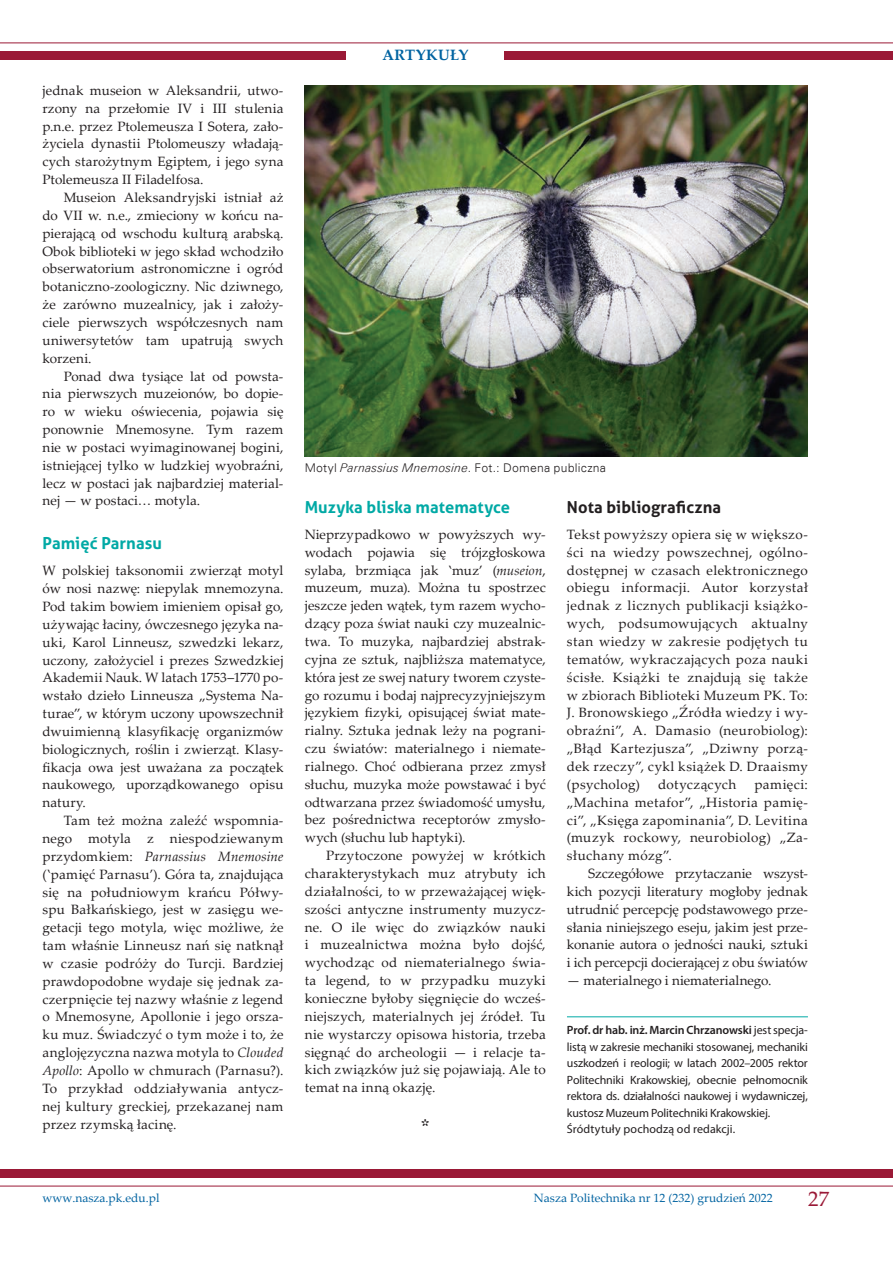
<style>
.page{position:relative;width:893px;height:1263px;background:#fff}
.page>*{position:absolute;margin:0;border:0;box-sizing:border-box;transform-origin:0 0}
.t1{font:21px "Palatino Linotype";color:#9a1936}
.tytul_bezszer_zielon{font:700 16.5px "Aller";letter-spacing:.005em;color:#00a9a5}
.tytul_bezszer_zielon-2{font:700 16.5px "Aller";letter-spacing:.005em;color:#231f20}
.t2{font:700 15px "Palatino Linotype";letter-spacing:.03em;color:#0063a1}
.tekst_szeryfowy_beza{font:13.5px/17.9px "Palatino Linotype";letter-spacing:.015em;color:#231f20;text-align:justify}
.tekst_szeryfowy{font:13.5px/17.9px "Palatino Linotype";letter-spacing:.01em;color:#231f20;text-align:justify}
.info_o_autorze{font:12px/16.5px "Myriad Pro";letter-spacing:-.015em;color:#231f20;text-align:justify}
.t3{font:12px "Palatino Linotype";color:#0063a1}
.ryc_podpis{font:12px "Zurich Lt EU";letter-spacing:.02em;color:#231f20}
.info_o_autorze_cd{font:12px "Myriad Pro";letter-spacing:.01em;color:#231f20}
.s1{font-style:italic}
.s2{font-weight:600}
</style>
<div class="page">
<div style="left:0;top:51px;width:893px;height:9px;background:#9a1936"></div>
<hr style="left:0;top:43px;width:893px;height:1px;background:#9a1936">
<div style="left:0;top:1169px;width:893px;height:9px;background:#9a1936"></div>
<hr style="left:0;top:1186px;width:893px;height:1px;background:#9a1936">
<div style="left:347px;top:45px;width:157px;height:21px;background:#fff"></div>
<img style="left:305px;top:85px;width:503px;height:372px">
<hr style="left:567px;top:1016px;width:241px;height:1px;background:#00a9a5">
<p class="tekst_szeryfowy_beza" style="left:43px;top:81px;width:242px">jednak museion w Aleksandrii, utwo&shy;rzony na przełomie IV i III stulenia p.n.e. przez Ptolemeusza I Sotera, zało&shy;życiela dynastii Ptolomeuszy władają&shy;cych starożytnym Egiptem, i jego syna Ptolemeusza II Filadelfosa.</p>
<p class="tekst_szeryfowy" style="left:43px;top:188px;width:242px;text-indent:21px">Museion Aleksandryjski istniał aż do VII w. n.e., zmieciony w końcu na&shy;pierającą od wschodu kulturą arabską.<br>Obok biblioteki w jego skład wchodziło obserwatorium astronomiczne i ogród botaniczno-zoologiczny. Nic dziwnego, że zarówno muzealnicy, jak i założy&shy;ciele pierwszych współczesnych nam uniwersytetów tam upatrują swych korzeni.</p>
<p class="tekst_szeryfowy" style="left:43px;top:366px;width:242px;text-indent:21px">Ponad dwa tysiące lat od powsta&shy;nia pierwszych muzeionów, bo dopie&shy;ro w wieku oświecenia, pojawia się ponownie Mnemosyne. Tym razem nie w postaci wyimaginowanej bogini, istniejącej tylko w ludzkiej wyobraźni, lecz w postaci jak najbardziej material&shy;nej — w postaci… motyla.</p>
<p class="tytul_bezszer_zielon" style="left:43px;top:533px;width:121px">Pamięć Parnasu</p>
<p class="tekst_szeryfowy_beza" style="left:43px;top:561px;width:242px">W polskiej taksonomii zwierząt motyl ów nosi nazwę: niepylak mnemozyna.<br>Pod takim bowiem imieniem opisał go, używając łaciny, ówczesnego języka na&shy;uki, Karol Linneusz, szwedzki lekarz, uczony, założyciel i prezes Szwedzkiej Akademii Nauk. W latach 1753–1770 po&shy;wstało dzieło Linneusza „Systema Na&shy;turae”, w którym uczony upowszechnił dwuimienną klasyfikację organizmów biologicznych, roślin i zwierząt. Klasy&shy;fikacja owa jest uważana za początek naukowego, uporządkowanego opisu natury.</p>
<p class="tekst_szeryfowy" style="left:43px;top:811px;width:242px;text-indent:21px">Tam też można zaleźć wspomnia&shy;nego motyla z niespodziewanym przydomkiem: <span class="s1">Parnassius Mnemosine </span>(‛pamięć Parnasu’). Góra ta, znajdująca się na południowym krańcu Półwy&shy;spu Bałkańskiego, jest w zasięgu we&shy;getacji tego motyla, więc możliwe, że tam właśnie Linneusz nań się natknął w czasie podróży do Turcji. Bardziej prawdopodobne wydaje się jednak za&shy;czerpnięcie tej nazwy właśnie z legend o Mnemosyne, Apollonie i jego orsza&shy;ku muz. Świadczyć o tym może i to, że anglojęzyczna nazwa motyla to <span class="s1">Clouded Apollo</span>: Apollo w chmurach (Parnasu?).<br>To przykład oddziaływania antycz&shy;nej kultury greckiej, przekazanej nam przez rzymską łacinę.</p>
<p class="t2" style="left:382px;top:45px;width:88px">ARTYKUŁY</p>
<p class="ryc_podpis" style="left:305px;top:460px;width:303px">Motyl <span class="s1">Parnassius Mnemosine</span>. Fot.: Domena publiczna</p>
<p class="tytul_bezszer_zielon" style="left:305px;top:496px;width:207px">Muzyka bliska matematyce</p>
<p class="tekst_szeryfowy_beza" style="left:305px;top:525px;width:242px">Nieprzypadkowo w powyższych wy&shy;wodach pojawia się trójzgłoskowa sylaba, brzmiąca jak ‛muz’ (<span class="s1">museion</span>, muzeum, muza). Można tu spostrzec jeszcze jeden wątek, tym razem wycho&shy;dzący poza świat nauki czy muzealnic&shy;twa. To muzyka, najbardziej abstrak&shy;cyjna ze sztuk, najbliższa matematyce, która jest ze swej natury tworem czyste&shy;go rozumu i bodaj najprecyzyjniejszym językiem fizyki, opisującej świat mate&shy;rialny. Sztuka jednak leży na pograni&shy;czu światów: materialnego i niemate&shy;rialnego. Choć odbierana przez zmysł słuchu, muzyka może powstawać i być odtwarzana przez świadomość umysłu, bez pośrednictwa receptorów zmysło&shy;wych (słuchu lub haptyki).</p>
<p class="tekst_szeryfowy" style="left:305px;top:846px;width:242px;text-indent:21px">Przytoczone powyżej w krótkich charakterystykach muz atrybuty ich działalności, to w przeważającej więk&shy;szości antyczne instrumenty muzycz&shy;ne. O ile więc do związków nauki i muzealnictwa można było dojść, wychodząc od niematerialnego świa&shy;ta legend, to w przypadku muzyki konieczne byłoby sięgnięcie do wcześ&shy;niejszych, materialnych jej źródeł. Tu nie wystarczy opisowa historia, trzeba sięgnąć do archeologii — i relacje ta&shy;kich związków już się pojawiają. Ale to temat na inną okazję.</p>
<p class="tytul_bezszer_zielon-2" style="left:421px;top:1115px;width:9px">*</p>
<p class="tytul_bezszer_zielon-2" style="left:567px;top:496px;width:156px">Nota bibliograficzna</p>
<p class="tekst_szeryfowy_beza" style="left:567px;top:525px;width:243px">Tekst powyższy opiera się w większo&shy;ści na wiedzy powszechnej, ogólno&shy;dostępnej w czasach elektronicznego obiegu informacji. Autor korzystał jednak z licznych publikacji książko&shy;wych, podsumowujących aktualny stan wiedzy w zakresie podjętych tu tematów, wykraczających poza nauki ścisłe. Książki te znajdują się także w zbiorach Biblioteki Muzeum PK. To:<br>J. Bronowskiego „Źródła wiedzy i wy&shy;obraźni”, A. Damasio (neurobiolog): „Błąd Kartezjusza”, „Dziwny porzą&shy;dek rzeczy”, cykl książek D. Draaismy (psycholog)</p>
<p class="tekst_szeryfowy_beza" style="left:658px;top:775px;width:80px">dotyczących</p>
<p class="tekst_szeryfowy_beza" style="left:567px;top:775px;width:242px;text-indent:187px">pamięci: „Machina metafor”, „Historia pamię&shy;ci”, „Księga zapominania”, D. Levitina (muzyk rockowy, neurobiolog) „Za&shy;słuchany mózg”.</p>
<p class="tekst_szeryfowy" style="left:567px;top:864px;width:242px;text-indent:21px">Szczegółowe przytaczanie wszyst&shy;kich pozycji literatury mogłoby jednak utrudnić percepcję podstawowego prze&shy;słania niniejszego eseju, jakim jest prze&shy;konanie autora o jedności nauki, sztuki i ich percepcji docierającej z obu światów</p>
<p class="tekst_szeryfowy" style="left:567px;top:971px;width:206px">— materialnego i niematerialnego.</p>
<p class="info_o_autorze" style="left:567px;top:1022px;width:242px"><span class="s2">Prof. dr hab. inż. Marcin Chrzanowski</span> jest specja&shy;listą w zakresie mechaniki stosowanej, mechaniki uszkodzeń i reologii; w latach 2002–2005 rektor Politechniki Krakowskiej, obecnie pełnomocnik rektora ds. działalności naukowej i wydawniczej, kustosz Muzeum Politechniki Krakowskiej.</p>
<p class="info_o_autorze_cd" style="left:567px;top:1122px;width:170px">Śródtytuły pochodzą od redakcji.</p>
<p class="t3" style="left:43px;top:1190px;width:118px">www.nasza.pk.edu.pl</p>
<p class="t3" style="left:534px;top:1190px;width:240px">Nasza Politechnika nr 12 (232) grudzień 2022</p>
<h1 class="t1" style="left:808px;top:1184px;width:22px">27</h1>
</div>
